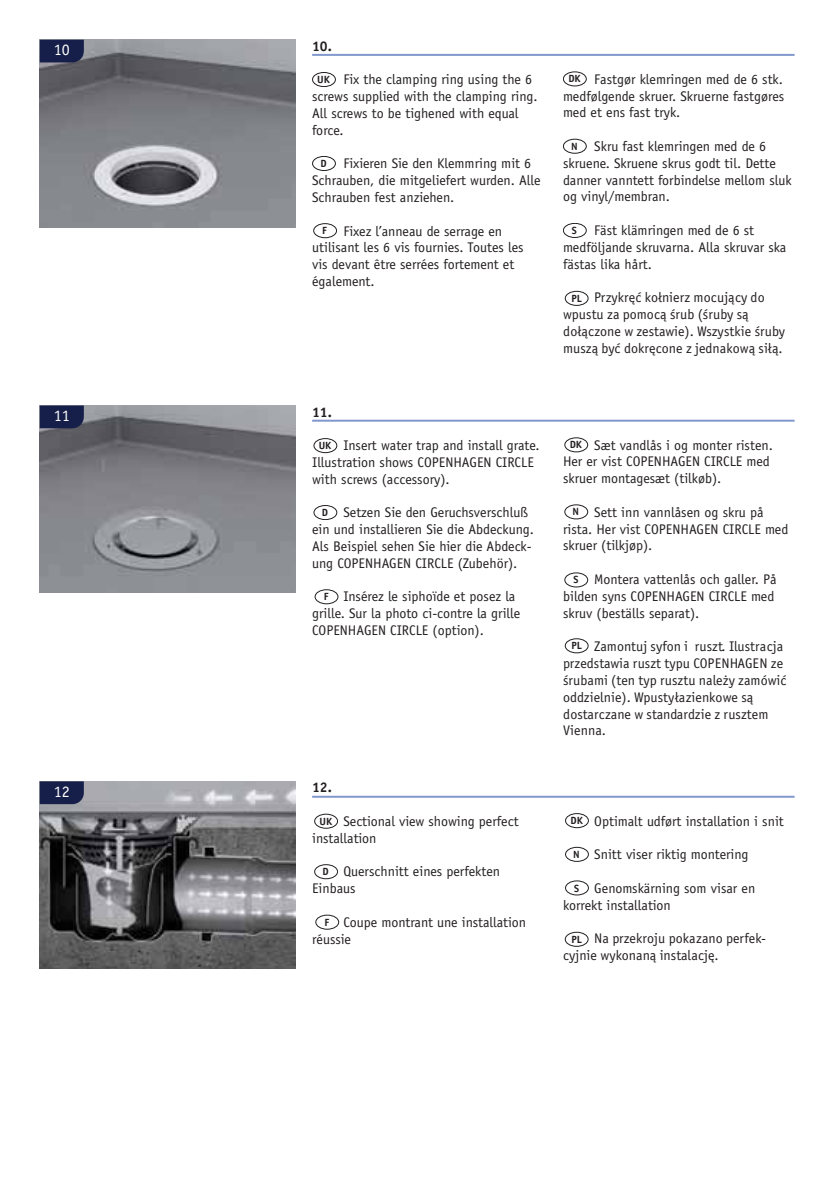
<style>
.page{position:relative;width:840px;height:1191px;background:#fff}
.page>*{position:absolute;margin:0;border:0;box-sizing:border-box;transform-origin:0 0}
.t1{font:16px "Officina Sans";color:#fff}
.t2{font:14px/16.8px "Officina Sans";color:#231f20}
.t3{font:14px/16.8px "Officina Sans Book ITC";color:#231f20}
.t4{font:700 14px "Officina Sans";color:#231f20}
.t5{font:700 10.4px "Officina Sans";color:#231f20}
</style>
<div class="page">
<img style="left:40px;top:781px;width:255px;height:187px">
<svg style="left:40px;top:781px;width:44px;height:23px"></svg>
<hr style="left:312px;top:795px;width:482px;height:2px;background:#8198cd">
<div style="left:314px;top:813px;width:24px;height:15px;border:1px solid #231f20;border-radius:50%"></div>
<div style="left:314px;top:864px;width:24px;height:15px;border:1px solid #231f20;border-radius:50%"></div>
<div style="left:315px;top:914px;width:24px;height:15px;border:1px solid #231f20;border-radius:50%"></div>
<div style="left:565px;top:813px;width:23px;height:15px;border:1px solid #231f20;border-radius:50%"></div>
<div style="left:565px;top:847px;width:23px;height:14px;border:1px solid #231f20;border-radius:50%"></div>
<div style="left:565px;top:880px;width:23px;height:15px;border:1px solid #231f20;border-radius:50%"></div>
<hr style="left:312px;top:420px;width:482px;height:2px;background:#8198cd">
<img style="left:40px;top:405px;width:255px;height:188px">
<svg style="left:40px;top:405px;width:44px;height:23px"></svg>
<div style="left:313px;top:438px;width:24px;height:15px;border:1px solid #231f20;border-radius:50%"></div>
<div style="left:313px;top:505px;width:24px;height:15px;border:1px solid #231f20;border-radius:50%"></div>
<div style="left:314px;top:589px;width:24px;height:15px;border:1px solid #231f20;border-radius:50%"></div>
<div style="left:564px;top:437px;width:23px;height:15px;border:1px solid #231f20;border-radius:50%"></div>
<div style="left:564px;top:504px;width:23px;height:15px;border:1px solid #231f20;border-radius:50%"></div>
<div style="left:564px;top:572px;width:23px;height:15px;border:1px solid #231f20;border-radius:50%"></div>
<hr style="left:312px;top:54px;width:482px;height:2px;background:#8198cd">
<img style="left:40px;top:40px;width:255px;height:187px">
<svg style="left:40px;top:40px;width:44px;height:22px"></svg>
<div style="left:312px;top:72px;width:23px;height:15px;border:1px solid #231f20;border-radius:50%"></div>
<div style="left:312px;top:156px;width:23px;height:15px;border:1px solid #231f20;border-radius:50%"></div>
<div style="left:313px;top:223px;width:24px;height:15px;border:1px solid #231f20;border-radius:50%"></div>
<div style="left:562px;top:71px;width:24px;height:15px;border:1px solid #231f20;border-radius:50%"></div>
<div style="left:562px;top:139px;width:24px;height:15px;border:1px solid #231f20;border-radius:50%"></div>
<div style="left:562px;top:223px;width:24px;height:15px;border:1px solid #231f20;border-radius:50%"></div>
<div style="left:564px;top:291px;width:24px;height:15px;border:1px solid #231f20;border-radius:50%"></div>
<div style="left:564px;top:932px;width:24px;height:14px;border:1px solid #231f20;border-radius:50%"></div>
<div style="left:564px;top:638px;width:24px;height:15px;border:1px solid #231f20;border-radius:50%"></div>
<p class="t1" style="left:54px;top:43px;width:17px">10</p>
<p class="t4" style="left:312px;top:41px;width:21px">10.</p>
<p class="t2" style="left:312px;top:72px;width:227px;text-indent:31px">Fix the clamping ring using the 6 screws supplied with the clamping ring.<br>All screws to be tighened with equal force.</p>
<p class="t2" style="left:312px;top:156px;width:230px;text-indent:31px">Fixieren Sie den Klemmring mit 6<br>Schrauben, die mitgeliefert wurden. Alle<br>Schrauben fest anziehen.</p>
<p class="t2" style="left:312px;top:224px;width:213px;text-indent:31px">Fixez l’anneau de serrage en utilisant les 6 vis fournies. Toutes les vis devant être serrées fortement et également.</p>
<p class="t5" style="left:317px;top:76px;width:14px">UK</p>
<p class="t5" style="left:320px;top:159px;width:8px">D</p>
<p class="t5" style="left:322px;top:227px;width:6px">F</p>
<p class="t2" style="left:562px;top:72px;width:222px;text-align:justify;text-indent:31px">Fastgør klemringen med de 6 stk. medfølgende skruer. Skruerne fastgøres med et ens fast tryk.</p>
<p class="t2" style="left:562px;top:139px;width:230px;text-indent:31px">Skru fast klemringen med de 6 skruene. Skruene skrus godt til. Dette danner vanntett forbindelse mellom sluk og vinyl/membran.</p>
<p class="t2" style="left:562px;top:223px;width:224px;text-indent:31px">Fäst klämringen med de 6 st medföljande skruvarna. Alla skruvar ska fästas lika hårt.</p>
<p class="t3" style="left:562px;top:290px;width:223px;text-indent:31px">Przykręć kołnierz mocujący do wpustu za pomocą śrub (śruby są dołączone w zestawie). Wszystkie śruby muszą być dokręcone z jednakową siłą.</p>
<p class="t5" style="left:568px;top:75px;width:14px">DK</p>
<p class="t5" style="left:571px;top:142px;width:8px">N</p>
<p class="t5" style="left:571px;top:226px;width:7px">S</p>
<p class="t5" style="left:571px;top:294px;width:12px">PL</p>
<p class="t1" style="left:54px;top:409px;width:17px">11</p>
<p class="t4" style="left:312px;top:406px;width:21px">11.</p>
<p class="t2" style="left:312px;top:438px;width:229px;text-indent:31px">Insert water trap and install grate.<br>Illustration shows COPENHAGEN CIRCLE with screws (accessory).</p>
<p class="t2" style="left:312px;top:505px;width:223px;text-indent:31px">Setzen Sie den Geruchsverschluß ein und installieren Sie die Abdeckung.<br>Als Beispiel sehen Sie hier die Abdeck&shy;ung COPENHAGEN CIRCLE (Zubehör).</p>
<p class="t2" style="left:312px;top:589px;width:209px;text-indent:31px">Insérez le siphoïde et posez la grille. Sur la photo ci-contre la grille<br>COPENHAGEN CIRCLE (option).</p>
<p class="t5" style="left:318px;top:441px;width:14px">UK</p>
<p class="t5" style="left:322px;top:508px;width:8px">D</p>
<p class="t5" style="left:323px;top:593px;width:6px">F</p>
<p class="t2" style="left:562px;top:437px;width:211px;text-indent:31px">Sæt vandlås i og monter risten.<br>Her er vist COPENHAGEN CIRCLE med skruer montagesæt (tilkøb).</p>
<p class="t2" style="left:562px;top:505px;width:227px;text-indent:31px">Sett inn vannlåsen og skru på rista. Her vist COPENHAGEN CIRCLE med skruer (tilkjøp).</p>
<p class="t2" style="left:562px;top:572px;width:215px;text-indent:31px">Montera vattenlås och galler. På bilden syns COPENHAGEN CIRCLE med skruv (beställs separat).</p>
<p class="t3" style="left:562px;top:639px;width:225px;text-indent:31px">Zamontuj syfon i ruszt. Ilustracja przedstawia ruszt typu COPENHAGEN ze śrubami (ten typ rusztu należy zamówić oddzielnie). Wpusty łazienkowe są dostarczane w standardzie z rusztem<br>Vienna.</p>
<p class="t5" style="left:569px;top:441px;width:14px">DK</p>
<p class="t5" style="left:572px;top:508px;width:8px">N</p>
<p class="t5" style="left:573px;top:576px;width:7px">S</p>
<p class="t5" style="left:571px;top:642px;width:12px">PL</p>
<p class="t1" style="left:54px;top:785px;width:17px">12</p>
<p class="t4" style="left:312px;top:782px;width:21px">12.</p>
<p class="t2" style="left:312px;top:814px;width:208px;text-indent:31px">Sectional view showing perfect installation</p>
<p class="t2" style="left:312px;top:864px;width:189px;text-indent:31px">Querschnitt eines perfekten<br>Einbaus</p>
<p class="t2" style="left:312px;top:915px;width:215px;text-indent:31px">Coupe montrant une installation réussie</p>
<p class="t5" style="left:319px;top:817px;width:14px">UK</p>
<p class="t5" style="left:322px;top:867px;width:8px">D</p>
<p class="t5" style="left:324px;top:918px;width:6px">F</p>
<p class="t2" style="left:594px;top:813px;width:191px">Optimalt udført installation i snit</p>
<p class="t2" style="left:594px;top:847px;width:156px">Snitt viser riktig montering</p>
<p class="t2" style="left:562px;top:880px;width:193px;text-indent:31px">Genomskärning som visar en korrekt installation</p>
<p class="t3" style="left:562px;top:931px;width:204px;text-indent:31px">Na przekroju pokazano perfek&shy;cyjnie wykonaną instalację.</p>
<p class="t5" style="left:570px;top:816px;width:14px">DK</p>
<p class="t5" style="left:573px;top:850px;width:8px">N</p>
<p class="t5" style="left:573px;top:884px;width:7px">S</p>
<p class="t5" style="left:571px;top:935px;width:12px">PL</p>
</div>
